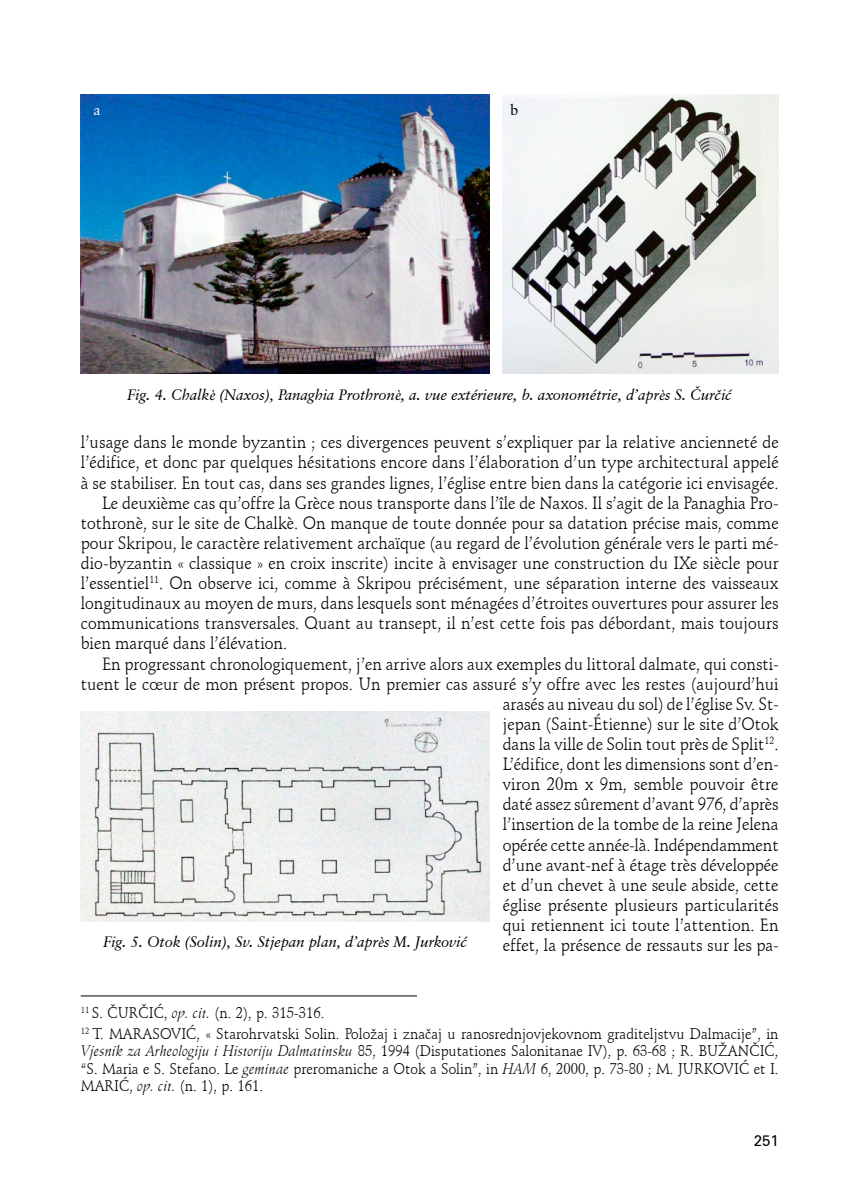
<style>
.page{position:relative;width:851px;height:1191px;background:#fff}
.page>*{position:absolute;margin:0;border:0;box-sizing:border-box;transform-origin:0 0}
.t1{font:17.25px "Schneidler BT";color:#000;scale:.95 1}
.t2{font:15px/17.4px "Schneidler BT";color:#000;scale:.95 1}
.t3{font:italic 15px "Classical Garamond BT";color:#000}
.t4{font:15px "Zurich BT";color:#000}
.t5{font:15px "Classical Garamond BT";color:#fff}
.t6{font:15px "Classical Garamond BT";color:#000}
.s1{font-family:"Minion Pro"}
.s2{font-style:italic}
</style>
<div class="page">
<hr style="left:81px;top:995px;width:336px;height:1px;background:#000">
<img style="left:81px;top:94px;width:409px;height:279px">
<img style="left:502px;top:94px;width:276px;height:279px">
<img style="left:81px;top:711px;width:409px;height:210px">
<p class="t5" style="left:94px;top:100px;width:9px">a</p>
<p class="t6" style="left:510px;top:100px;width:9px">b</p>
<p class="t3" style="left:127px;top:385px;width:606px">Fig. 4. Chalk<span class="s1">è</span> (Naxos), Panaghia Prothron<span class="s1">è</span>, a. vue extérieure, b. axonométrie, d’apr<span class="s1">è</span>s S. Čurčić</p>
<p class="t1" style="left:81px;top:432px;width:736px">l’usage dans le monde byzantin ; ces divergences peuvent s’expliquer par la relative ancienneté de</p>
<p class="t1" style="left:81px;top:452px;width:736px">l’édifice, et donc par quelques hésitations encore dans l’élaboration d’un type architectural appelé</p>
<p class="t1" style="left:81px;top:472px;width:736px">à se stabiliser. En tout cas, dans ses grandes lignes, l’église entre bien dans la catégorie ici envisagée.</p>
<p class="t1" style="left:102px;top:492px;width:713px">Le deuxième cas qu’offre la Grèce nous transporte dans l’île de Naxos. Il s’agit de la Panaghia Pro-</p>
<p class="t1" style="left:81px;top:512px;width:736px">tothronè, sur le site de Chalkè. On manque de toute donnée pour sa datation précise mais, comme</p>
<p class="t1" style="left:81px;top:532px;width:736px">pour Skripou, le caractère relativement archaïque (au regard de l’évolution générale vers le parti mé-</p>
<p class="t1" style="left:81px;top:552px;width:736px">dio-byzantin « classique » en croix inscrite) incite à envisager une construction du IXe siècle pour</p>
<p class="t1" style="left:81px;top:572px;width:736px">l’essentiel<sup>11</sup>. On observe ici, comme à Skripou précisément, une séparation interne des vaisseaux</p>
<p class="t1" style="left:81px;top:592px;width:736px">longitudinaux au moyen de murs, dans lesquels sont ménagées d’étroites ouvertures pour assurer les</p>
<p class="t1" style="left:81px;top:613px;width:736px">communications transversales. Quant au transept, il n’est cette fois pas débordant, mais toujours</p>
<p class="t1" style="left:81px;top:633px;width:219px">bien marqué dans l’élévation.</p>
<p class="t1" style="left:102px;top:653px;width:713px">En progressant chronologiquement, j’en arrive alors aux exemples du littoral dalmate, qui consti-</p>
<p class="t1" style="left:81px;top:673px;width:736px">tuent le cœur de mon présent propos. Un premier cas assuré s’y offre avec les restes (aujourd’hui</p>
<p class="t1" style="left:502px;top:693px;width:292px">arasés au niveau du sol) de l’église Sv. St-</p>
<p class="t1" style="left:502px;top:713px;width:292px">jepan (Saint-Étienne) sur le site d’Otok</p>
<p class="t1" style="left:502px;top:733px;width:292px">dans la ville de Solin tout près de Split<sup>12</sup>.</p>
<p class="t1" style="left:502px;top:753px;width:292px">L’édifice, dont les dimensions sont d’en-</p>
<p class="t1" style="left:502px;top:773px;width:292px">viron 20m x 9m, semble pouvoir être</p>
<p class="t1" style="left:502px;top:793px;width:292px">daté assez sûrement d’avant 976, d’après</p>
<p class="t1" style="left:502px;top:814px;width:292px">l’insertion de la tombe de la reine Jelena</p>
<p class="t1" style="left:502px;top:834px;width:292px">opérée cette année-là. Indépendamment</p>
<p class="t1" style="left:502px;top:854px;width:292px">d’une avant-nef à étage très développée</p>
<p class="t1" style="left:502px;top:874px;width:292px">et d’un chevet à une seule abside, cette</p>
<p class="t1" style="left:502px;top:894px;width:292px">église présente plusieurs particularités</p>
<p class="t1" style="left:502px;top:914px;width:292px">qui retiennent ici toute l’attention. En</p>
<p class="t1" style="left:502px;top:934px;width:292px">effet, la présence de ressauts sur les pa-</p>
<p class="t3" style="left:103px;top:932px;width:365px">Fig. 5. Otok (Solin), Sv. Stjepan plan, d’apr<span class="s1">è</span>s M. Jurković</p>
<p class="t2" style="left:81px;top:1001px;width:736px;line-height:21.3px"><sup>11</sup> S. ČURČIĆ, <span class="s2">op. cit.</span> (n. 2), p. 315-316.<br><sup>12</sup> T. MARASOVIĆ, « Starohrvatski Solin. Položaj i značaj u ranosrednjovjekovnom graditeljstvu Dalmacije”, in</p>
<p class="t2" style="left:81px;top:1042px;width:736px;text-align:justify"><span class="s2">Vjesnik za Arheologiju i Historiju Dalmatinsku</span> 85, 1994 (Disputationes Salonitanae IV), p. 63-68 ; R. BUŽANČIĆ, “S. Maria e S. Stefano. Le <span class="s2">geminae</span> preromaniche a Otok a Solin”, in <span class="s2">HAM</span> 6, 2000, p. 73-80 ; M. JURKOVIĆ et I.<br>MARIĆ, <span class="s2">op. cit.</span> (n. 1), p. 161.</p>
<p class="t4" style="left:753px;top:1129px;width:26px">251</p>
</div>
